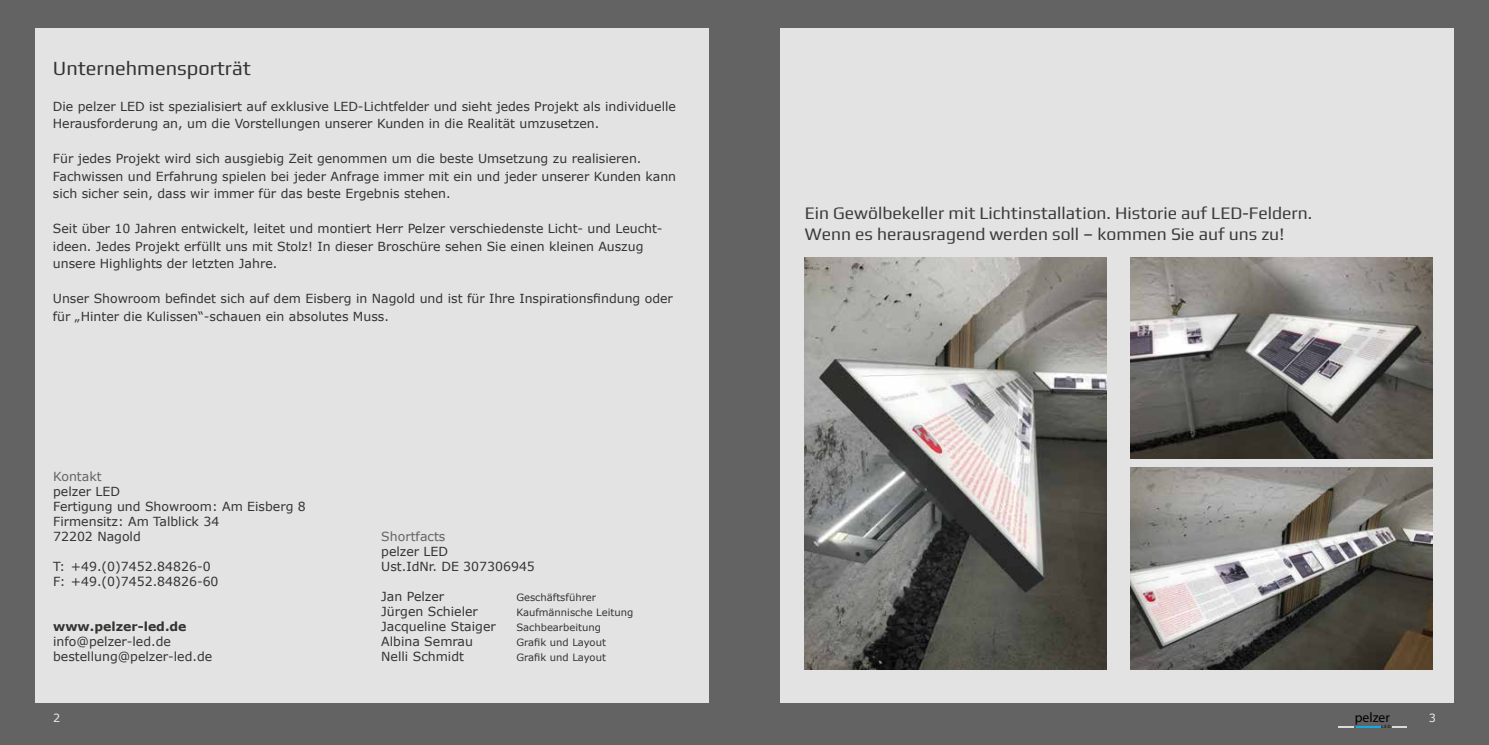
<style>
.page{position:relative;width:1489px;height:745px;background:#fff}
.page>*{position:absolute;margin:0;border:0;box-sizing:border-box;transform-origin:0 0}
.t1{font:20px "Play";color:#333332}
.t2{font:17.5px/21px "Play";color:#3c3c3b}
.t3{font:13.75px "Myriad Pro";color:#000}
.t4{font:12.5px/17.5px "Verdana";color:#333332}
.t5{font:12.5px "Verdana";color:#646363}
.t6{font:700 12.5px "Verdana";color:#333332}
.t7{font:11.25px "Verdana";color:#ebebeb}
.t8{font:10px "Verdana";color:#333332}
.t9{font:4.62px "Myriad Pro";color:#000}
</style>
<div class="page">
<div style="left:0;top:0;width:1488px;height:744px;background:#646363"></div>
<div style="left:35px;top:28px;width:674px;height:674px;background:#e3e3e3"></div>
<div style="left:780px;top:28px;width:673px;height:674px;background:#e3e3e3"></div>
<svg style="left:1338px;top:726px;width:41px;height:1px"></svg>
<svg style="left:1392px;top:726px;width:14px;height:1px"></svg>
<img style="left:804px;top:257px;width:302px;height:411px">
<img style="left:1130px;top:257px;width:301px;height:201px">
<img style="left:1130px;top:467px;width:301px;height:201px">
<h1 class="t1" style="left:53px;top:54px;width:199px">Unternehmensporträt</h1>
<p class="t4" style="left:53px;top:97px;width:624px">Die pelzer LED ist spezialisiert auf exklusive LED-Lichtfelder und sieht jedes Projekt als individuelle<br>Herausforderung an, um die Vorstellungen unserer Kunden in die Realität umzusetzen.</p>
<p class="t4" style="left:53px;top:150px;width:624px">Für jedes Projekt wird sich ausgiebig Zeit genommen um die beste Umsetzung zu realisieren.<br>Fachwissen und Erfahrung spielen bei jeder Anfrage immer mit ein und jeder unserer Kunden kann sich sicher sein, dass wir immer für das beste Ergebnis stehen.</p>
<p class="t4" style="left:53px;top:220px;width:611px">Seit über 10 Jahren entwickelt, leitet und montiert Herr Pelzer verschiedenste Licht- und Leucht&shy;ideen. Jedes Projekt erfüllt uns mit Stolz! In dieser Broschüre sehen Sie einen kleinen Auszug unsere Highlights der letzten Jahre.</p>
<p class="t4" style="left:53px;top:290px;width:621px">Unser Showroom befindet sich auf dem Eisberg in Nagold und ist für Ihre Inspirationsfindung oder für „Hinter die Kulissen“-schauen ein absolutes Muss.</p>
<p class="t5" style="left:53px;top:468px;width:50px">Kontakt</p>
<p class="t4" style="left:53px;top:483px;width:254px;line-height:15px">pelzer LED<br>Fertigung und Showroom: Am Eisberg 8<br>Firmensitz: Am Talblick 34<br>72202 Nagold</p>
<p class="t4" style="left:53px;top:558px;width:167px;line-height:15px">T: +49.(0)7452.84826-0<br>F: +49.(0)7452.84826-60</p>
<p class="t6" style="left:53px;top:617px;width:135px">www.pelzer-led.de</p>
<p class="t4" style="left:53px;top:633px;width:161px;line-height:15px">info@pelzer-led.de bestellung@pelzer-led.de</p>
<p class="t5" style="left:381px;top:528px;width:66px">Shortfacts</p>
<p class="t4" style="left:381px;top:543px;width:155px;line-height:15px">pelzer LED<br>Ust.IdNr. DE 307306945</p>
<p class="t4" style="left:381px;top:587px;width:64px">Jan Pelzer</p>
<p class="t8" style="left:516px;top:590px;width:81px">Geschäftsführer</p>
<p class="t4" style="left:381px;top:602px;width:98px">Jürgen Schieler</p>
<p class="t8" style="left:516px;top:605px;width:118px">Kaufmännische Leitung</p>
<p class="t4" style="left:381px;top:617px;width:116px">Jacqueline Staiger</p>
<p class="t8" style="left:516px;top:620px;width:86px">Sachbearbeitung</p>
<p class="t4" style="left:381px;top:632px;width:93px">Albina Semrau</p>
<p class="t8" style="left:516px;top:635px;width:91px">Grafik und Layout</p>
<p class="t4" style="left:381px;top:647px;width:84px">Nelli Schmidt</p>
<p class="t8" style="left:516px;top:650px;width:91px">Grafik und Layout</p>
<h2 class="t2" style="left:804px;top:201px;width:509px">Ein Gewölbekeller mit Lichtinstallation. Historie auf LED-Feldern.<br>Wenn es herausragend werden soll – kommen Sie auf uns zu!</h2>
<p class="t7" style="left:53px;top:710px;width:9px">2</p>
<p class="t3" style="left:1354px;top:708px;width:37px">pelzer</p>
<p class="t7" style="left:1428px;top:710px;width:9px">3</p>
<p class="t9" style="left:1381px;top:723px;width:11px">L E D</p>
</div>
